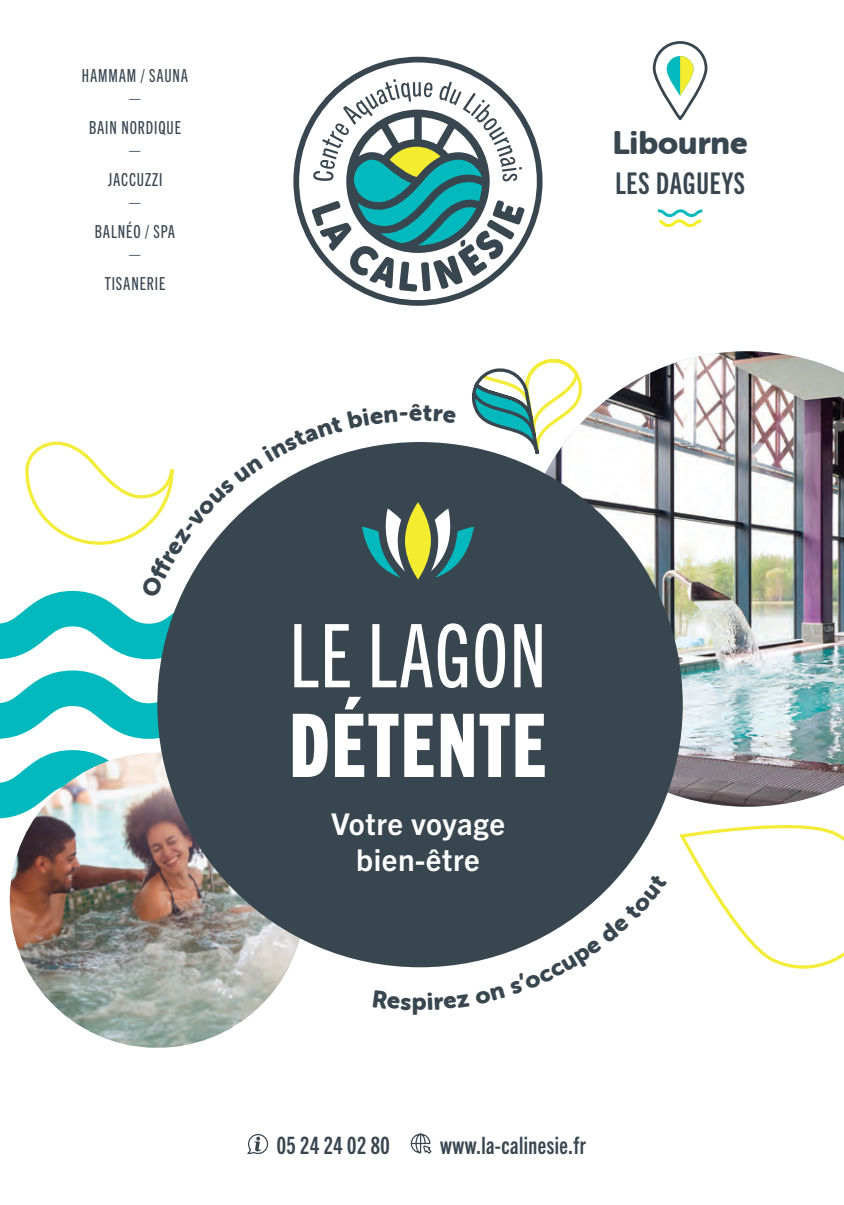
<style>
.page{position:relative;width:844px;height:1205px;background:#fff}
.page>*{position:absolute;margin:0;border:0;box-sizing:border-box;transform-origin:0 0}
.t1{font:88px "Trade Gothic Next LT Pro Cm";letter-spacing:.02em;color:#fff}
.t2{font:88px "Trade Gothic Next LT Pro Hv Cm";letter-spacing:.02em;color:#fff}
.t3{font:32px "Museo Sans Rounded 900";color:#384650}
.t4{font:700 30px/36px "Trade Gothic Next LT Pro";letter-spacing:.02em;color:#fff;text-align:center}
.t5{font:30px "Trade Gothic Next LT Pro Bd Cm";letter-spacing:.03em;color:#384650}
.t6{font:24px "Trade Gothic Next LT Pro Bd Cm";letter-spacing:.02em;color:#384650}
.t7{font:24px "Museo Sans Rounded 900";color:#384650}
.t8{font:18px/22px "Trade Gothic Next LT Pro Cm";letter-spacing:.05em;color:#384650;text-align:center}
</style>
<div class="page">
<svg style="left:0;top:781px;width:7px;height:37px"></svg>
<svg style="left:0;top:670px;width:159px;height:69px"></svg>
<img style="left:586px;top:351px;width:258px;height:456px">
<img style="left:7px;top:753px;width:300px;height:295px">
<div style="left:157px;top:442px;width:525px;height:525px;background:#384650;border-radius:50%"></div>
<svg style="left:679px;top:825px;width:165px;height:144px"></svg>
<svg style="left:293px;top:57px;width:249px;height:249px"></svg>
<svg style="left:311px;top:79px;width:214px;height:213px"></svg>
<svg style="left:658px;top:209px;width:45px;height:19px"></svg>
<svg style="left:666px;top:56px;width:27px;height:40px"></svg>
<svg style="left:680px;top:56px;width:13px;height:40px"></svg>
<div style="left:653px;top:41px;width:54px;height:79px;border:3px solid #384650;border-radius:26px"></div>
<svg style="left:247px;top:1134px;width:22px;height:21px"></svg>
<svg style="left:410px;top:1133px;width:22px;height:21px"></svg>
<svg style="left:0;top:359px;width:586px;height:300px"></svg>
<svg style="left:475px;top:874px;width:146px;height:88px"></svg>
<p class="t8" style="left:82px;top:64px;width:108px">HAMMAM / SAUNA —</p>
<p class="t8" style="left:89px;top:116px;width:93px">BAIN NORDIQUE —</p>
<p class="t8" style="left:108px;top:168px;width:56px">JACCUZZI —</p>
<p class="t8" style="left:95px;top:220px;width:82px">BALNÉO / SPA —</p>
<p class="t8" style="left:105px;top:272px;width:62px">TISANERIE</p>
<h2 class="t3" style="left:612px;top:125px;width:137px">Libourne</h2>
<h3 class="t5" style="left:615px;top:163px;width:131px">LES DAGUEYS</h3>
<h3 class="t7" style="left:409px;top:399px;width:15px">ê</h3>
<h1 class="t1" style="left:290px;top:596px;width:258px">LE LAGON</h1>
<h1 class="t2" style="left:289px;top:686px;width:259px">DÉTENTE</h1>
<h3 class="t4" style="left:331px;top:804px;width:175px">Votre voyage bien-être</h3>
<h3 class="t7" style="left:411px;top:988px;width:16px">p</h3>
<h3 class="t6" style="left:277px;top:1129px;width:114px">05 24 24 02 80</h3>
<h3 class="t6" style="left:440px;top:1129px;width:147px">www.la-calinesie.fr</h3>
</div>
